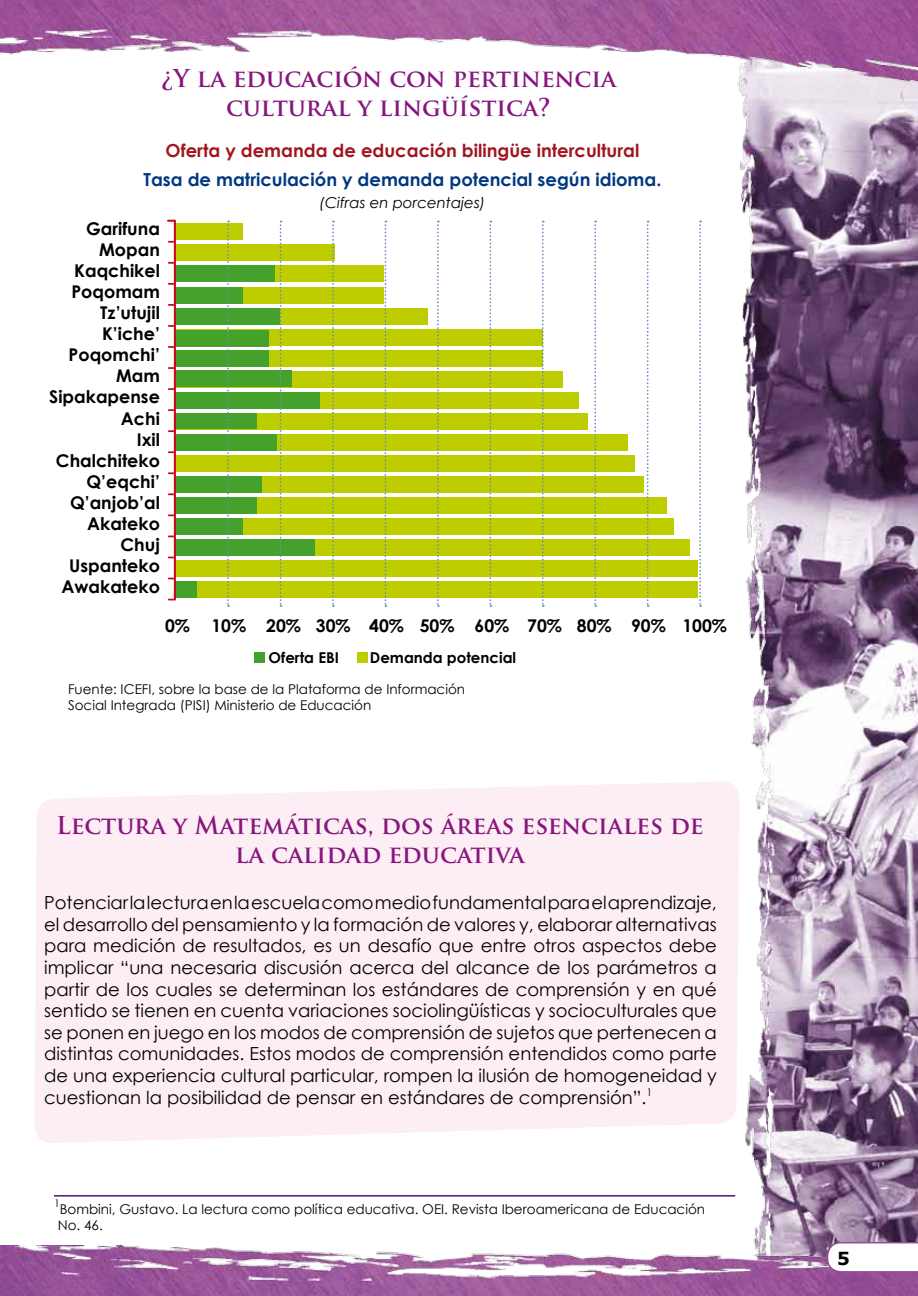
<style>
.page{position:relative;width:918px;height:1296px;background:#fff}
.page>*{position:absolute;margin:0;border:0;box-sizing:border-box;transform-origin:0 0}
.t1{font:700 24px/28.8px "Trajan Pro";color:#86177e;text-align:center}
.t2{font:18px/21.6px "Century Gothic";color:#000;text-align:justify}
.t3{font:700 18px "Century Gothic";color:#003882}
.t4{font:700 18px "Century Gothic";color:#a0161e}
.t5{font:700 18px "Verdana";color:#000}
.t6{font:700 17.55px/21px "Century Gothic";color:#000;text-align:right}
.t7{font:700 15px "Century Gothic";color:#000}
.t8{font:italic 15px "Century Gothic";color:#000}
.t9{font:13.5px/16.2px "Century Gothic";color:#000}
.t10{font:10.5px "Century Gothic";color:#000}
</style>
<div class="page">
<img style="left:0;top:0;width:918px;height:56px">
<img style="left:0;top:1245px;width:918px;height:51px">
<img style="left:714px;top:54px;width:204px;height:1211px">
<svg style="left:826px;top:1241px;width:92px;height:32px"></svg>
<div style="left:176px;top:223px;width:67px;height:17px;background:#bdcd00"></div>
<div style="left:176px;top:244px;width:159px;height:17px;background:#bdcd00"></div>
<div style="left:176px;top:266px;width:208px;height:16px;background:#bdcd00"></div>
<div style="left:176px;top:266px;width:99px;height:16px;background:#44a12b"></div>
<div style="left:176px;top:287px;width:208px;height:16px;background:#bdcd00"></div>
<div style="left:176px;top:287px;width:67px;height:17px;background:#44a12b"></div>
<div style="left:176px;top:308px;width:252px;height:17px;background:#bdcd00"></div>
<div style="left:176px;top:308px;width:104px;height:17px;background:#44a12b"></div>
<div style="left:176px;top:329px;width:367px;height:17px;background:#bdcd00"></div>
<div style="left:176px;top:330px;width:93px;height:16px;background:#44a12b"></div>
<div style="left:176px;top:350px;width:367px;height:17px;background:#bdcd00"></div>
<div style="left:176px;top:350px;width:93px;height:16px;background:#44a12b"></div>
<div style="left:176px;top:371px;width:387px;height:17px;background:#bdcd00"></div>
<div style="left:176px;top:371px;width:116px;height:16px;background:#44a12b"></div>
<div style="left:176px;top:392px;width:403px;height:17px;background:#bdcd00"></div>
<div style="left:176px;top:392px;width:144px;height:17px;background:#44a12b"></div>
<div style="left:176px;top:413px;width:412px;height:17px;background:#bdcd00"></div>
<div style="left:176px;top:413px;width:81px;height:16px;background:#44a12b"></div>
<div style="left:176px;top:434px;width:452px;height:17px;background:#bdcd00"></div>
<div style="left:176px;top:435px;width:101px;height:16px;background:#44a12b"></div>
<div style="left:176px;top:455px;width:459px;height:17px;background:#bdcd00"></div>
<div style="left:176px;top:476px;width:468px;height:17px;background:#bdcd00"></div>
<div style="left:176px;top:476px;width:86px;height:17px;background:#44a12b"></div>
<div style="left:176px;top:497px;width:491px;height:17px;background:#bdcd00"></div>
<div style="left:176px;top:497px;width:81px;height:16px;background:#44a12b"></div>
<div style="left:176px;top:518px;width:497px;height:17px;background:#bdcd00"></div>
<div style="left:176px;top:518px;width:67px;height:17px;background:#44a12b"></div>
<div style="left:176px;top:539px;width:514px;height:17px;background:#bdcd00"></div>
<div style="left:176px;top:539px;width:139px;height:17px;background:#44a12b"></div>
<div style="left:176px;top:560px;width:522px;height:17px;background:#bdcd00"></div>
<div style="left:176px;top:581px;width:522px;height:17px;background:#bdcd00"></div>
<div style="left:176px;top:581px;width:21px;height:17px;background:#44a12b"></div>
<svg style="left:699px;top:221px;width:2px;height:386px"></svg>
<svg style="left:647px;top:221px;width:2px;height:386px"></svg>
<svg style="left:594px;top:221px;width:2px;height:386px"></svg>
<svg style="left:542px;top:221px;width:2px;height:386px"></svg>
<svg style="left:489px;top:221px;width:2px;height:386px"></svg>
<svg style="left:437px;top:221px;width:2px;height:386px"></svg>
<svg style="left:385px;top:221px;width:1px;height:386px"></svg>
<svg style="left:332px;top:221px;width:2px;height:386px"></svg>
<svg style="left:280px;top:221px;width:2px;height:386px"></svg>
<svg style="left:227px;top:221px;width:2px;height:386px"></svg>
<hr style="left:174px;top:221px;width:2px;height:379px;background:#cd071e">
<svg style="left:168px;top:220px;width:6px;height:2px"></svg>
<div style="left:358px;top:652px;width:10px;height:10px;background:#bdcd00"></div>
<div style="left:254px;top:652px;width:10px;height:10px;background:#44a12b"></div>
<div style="left:35px;top:781px;width:705px;height:363px;background:#fceef4"></div>
<hr style="left:54px;top:1196px;width:681px;height:1px;background:#531f75">
<hr style="left:54px;top:1195px;width:681px;height:1px;background:#531f75">
<h1 class="t1" style="left:161px;top:64px;width:457px">¿Y la educación con pertinencia cultural y lingüística?</h1>
<p class="t4" style="left:166px;top:137px;width:475px">Oferta y demanda de educación bilingüe intercultural</p>
<p class="t3" style="left:143px;top:166px;width:520px">Tasa de matriculación y demanda potencial según idioma.</p>
<p class="t8" style="left:320px;top:192px;width:167px">(Cifras en porcentajes)</p>
<p class="t6" style="left:49px;top:217px;width:112px">Garifuna<br>Mopan<br>Kaqchikel<br>Poqomam<br>Tz’utujil<br>K’iche’<br>Poqomchi’<br>Mam<br>Sipakapense<br>Achi<br>Ixil<br>Chalchiteko<br>Q’eqchi’<br>Q’anjob’al<br>Akateko<br>Chuj<br>Uspanteko<br>Awakateko</p>
<p class="t6" style="left:165px;top:614px;width:563px">0% 10% 20% 30% 40% 50% 60% 70% 80% 90% 100%</p>
<p class="t7" style="left:269px;top:646px;width:72px">Oferta EBI</p>
<p class="t7" style="left:370px;top:646px;width:148px">Demanda potencial</p>
<p class="t9" style="left:68px;top:681px;width:399px">Fuente: ICEFI, sobre la base de la Plataforma de Información<br>Social Integrada (PISI) Ministerio de Educación</p>
<h1 class="t1" style="left:56px;top:811px;width:649px">Lectura y Matemáticas, dos áreas esenciales de la calidad educativa</h1>
<p class="t2" style="left:44px;top:892px;width:674px">Potenciar la lectura en la escuela como medio fundamental para el aprendizaje, el desarrollo del pensamiento y la formación de valores y, elaborar alternativas para medición de resultados, es un desafío que entre otros aspectos debe implicar “una necesaria discusión acerca del alcance de los parámetros a partir de los cuales se determinan los estándares de comprensión y en qué sentido se tienen en cuenta variaciones sociolingüísticas y socioculturales que se ponen en juego en los modos de comprensión de sujetos que pertenecen a distintas comunidades. Estos modos de comprensión entendidos como parte de una experiencia cultural particular, rompen la ilusión de homogeneidad y cuestionan la posibilidad de pensar en estándares de comprensión”.<sup>1</sup></p>
<p class="t10" style="left:54px;top:1195px;width:7px">1</p>
<p class="t9" style="left:58px;top:1201px;width:649px">Bombini, Gustavo. La lectura como política educativa. OEI. Revista Iberoamericana de Educación<br>No. 46.</p>
<p class="t5" style="left:837px;top:1246px;width:14px">5</p>
</div>
